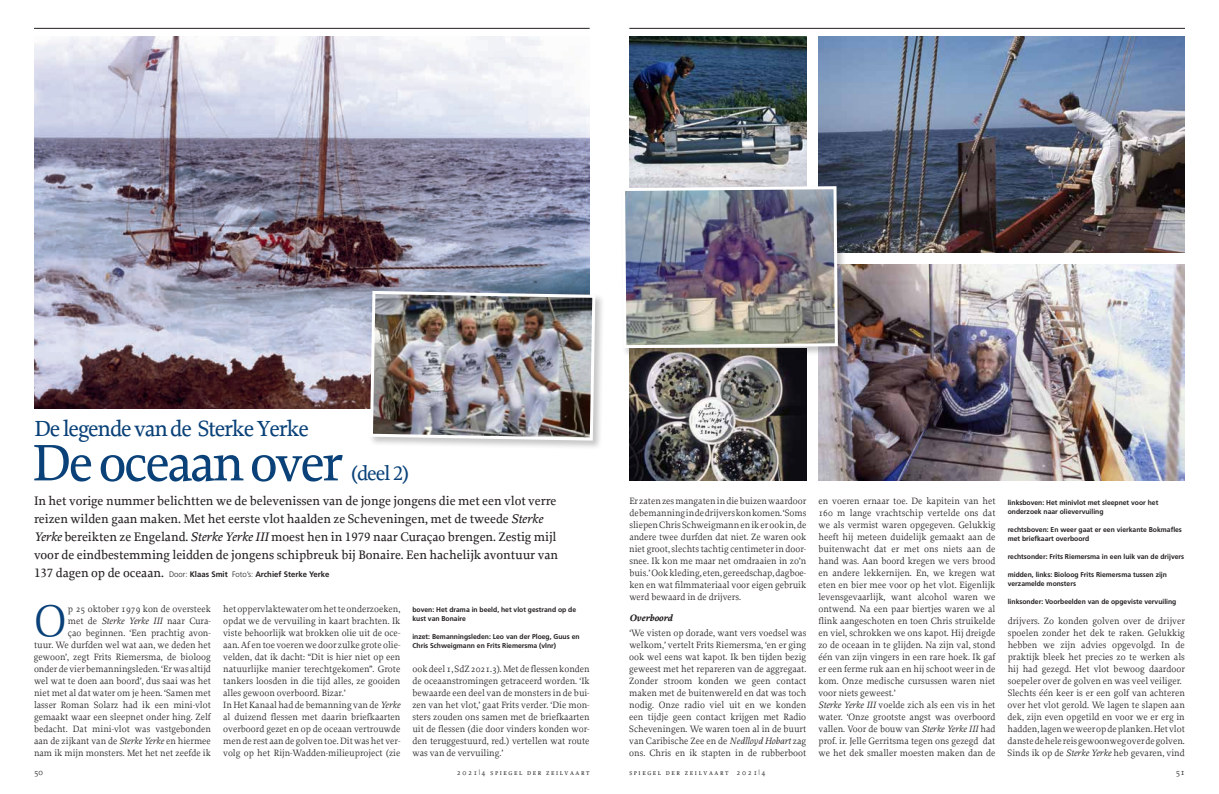
<style>
.page{position:relative;width:1219px;height:794px;background:#fff}
.page>*{position:absolute;margin:0;border:0;box-sizing:border-box;transform-origin:0 0}
.t1{font:500 54px "Proforma";letter-spacing:-.05em;color:#094178}
.t2{font:46.3px "Proforma";color:#094178}
.t3{font:500 23px "Proforma";letter-spacing:-.05em;color:#094178}
.t4{font:500 21px "Proforma";color:#094178}
.t5{font:500 13px/18px "Proforma";letter-spacing:-.005em;color:#231f20}
.t6{font:9.6px/12px "Proforma";color:#231f20;text-align:justify}
.t7{font:italic 700 9.6px "Proforma";color:#231f20}
.t8{font:9px "Proforma";color:#231f20}
.t9{font:700 8px "Frutiger";color:#231f20}
.t10{font:8px "Proforma Book SC";letter-spacing:.2em;color:#231f20}
.t11{font:700 7px/9px "Frutiger";color:#231f20}
.s1{font-style:italic}
.s2{font-family:"Proforma";font-weight:500;font-size:13px}
.s3{font-weight:300}
.s4{font-family:"Proforma"}
</style>
<div class="page">
<hr style="left:34px;top:28px;width:556px;height:1px;background:#231f20">
<hr style="left:629px;top:28px;width:556px;height:1px;background:#231f20">
<img style="left:629px;top:357px;width:177px;height:123px">
<img style="left:34px;top:36px;width:556px;height:372px">
<img style="left:629px;top:36px;width:177px;height:149px">
<img style="left:818px;top:264px;width:367px;height:216px">
<img style="left:818px;top:36px;width:367px;height:216px">
<div style="left:369px;top:290px;width:236px;height:160px;background:#231f20;opacity:.25"></div>
<img style="left:368px;top:289px;width:229px;height:153px">
<div style="left:621px;top:185px;width:226px;height:172px;background:#231f20;opacity:.25"></div>
<img style="left:621px;top:185px;width:218px;height:165px">
<h3 class="t3" style="left:35px;top:414px;width:276px">De legende van de Sterke Yerke</h3>
<h1 class="t1" style="left:32px;top:429px;width:312px">De oceaan over</h1>
<h3 class="t4" style="left:351px;top:460px;width:59px">(deel 2)</h3>
<p class="t5" style="left:34px;top:491px;width:526px">In het vorige nummer belichtten we de belevenissen van de jonge jongens die met een vlot verre reizen wilden gaan maken. Met het eerste vlot haalden ze Scheveningen, met de tweede <span class="s1">Sterke Yerke</span> bereikten ze Engeland. <span class="s1">Sterke Yerke III</span> moest hen in 1979 naar Curaçao brengen. Zestig mijl voor de eindbestemming leidden de jongens schipbreuk bij Bonaire. Een hachelijk avontuur van</p>
<p class="t9" style="left:34px;top:569px;width:297px"><span class="s2">137 dagen op de oceaan.</span> <span class="s3">Door:</span> Klaas Smit <span class="s3">Foto’s:</span> Archief Sterke Yerke</p>
<h2 class="t2" style="left:34px;top:593px;width:34px">O</h2>
<p class="t6" style="left:34px;top:603px;width:178px;text-align:right">p 25 oktober 1979 kon de oversteek<br>met de <span class="s1">Sterke Yerke III</span> naar Cura-<br>çao beginnen. ‘Een prachtig avon-<br>tuur. We durfden wel wat aan, we deden het gewoon’, zegt Frits Riemersma, de bioloog onder de vier bemanningsleden. ‘Erwas altijd wel wat te doen aan boord’, dus saai was het niet met al dat water om je heen. ‘Samen met lasser Roman Solarz had ik een mini-vlot gemaakt waar een sleepnet onder hing. Zelf bedacht. Dat mini-vlot was vastgebonden aan de zijkant van de <span class="s1">Sterke Yerke</span> en hiermee nam ik mijn monsters. Met het net zeefde ik</p>
<p class="t6" style="left:223px;top:603px;width:179px;text-align:left">hetoppervlaktewateromhetteonderzoeken, opdat we de vervuiling in kaart brachten. Ik viste behoorlijk wat brokken olie uit de oce&shy;aan.Af entoe voerenwe door zulke grote olie&shy;velden, dat ik dacht: “Dit is hier niet op een natuurlijke manier terechtgekomen”. Grote tankers loosden in die tijd alles, ze gooiden alles gewoon overboord. Bizar.’<br>In Het Kanaal had de bemanning van de <span class="s1">Yerke </span>al duizend flessen met daarin briefkaarten overboord gezet en op de oceaan vertrouwde mende rest aande golventoe.Ditwashet ver&shy;volg op het Rijn-Wadden-milieuproject (zie</p>
<p class="t11" style="left:412px;top:605px;width:165px">boven: Het drama in beeld, het vlot gestrand op de kust van Bonaire</p>
<p class="t11" style="left:412px;top:632px;width:169px">inzet: Bemanningsleden: Leo van der Ploeg, Guus en<br>Chris Schweigmann en Frits Riemersma (vlnr)</p>
<p class="t6" style="left:412px;top:663px;width:179px">ookdeel 1, SdZ2021.3).Met deflessenkonden de oceaanstromingen getraceerd worden. ‘Ik bewaarde een deel van de monsters in de bui&shy;zen van het vlot,’ gaat Frits verder. ‘Die mon&shy;sters zouden ons samen met de briefkaarten uit de flessen (die door vinders konden wor&shy;den teruggestuurd, red.) vertellen wat route was van de vervuiling.’</p>
<p class="t6" style="left:629px;top:495px;width:179px">Er zatenzesmangatenindiebuizenwaardoor debemanningindedrijverskonkomen.‘Soms sliepenChrisSchweigmannenikerookin,de andere twee durfden dat niet. Ze waren ook niet groot, slechts tachtig centimeter in door&shy;snee. Ik kon me maar net omdraaien in zo’n buis.’Ookkleding, eten,gereedschap,dagboe&shy;ken en wat filmmateriaal voor eigen gebruik werd bewaard in de drijvers.</p>
<p class="t7" style="left:629px;top:612px;width:45px">Overboord</p>
<p class="t6" style="left:629px;top:627px;width:179px">‘We visten op dorade, want vers voedsel was welkom,’ vertelt Frits Riemersma, ‘en er ging ook wel eens wat kapot. Ik ben tijden bezig geweest met het repareren van de aggregaat.<br>Zonder stroom konden we geen contact maken met de buitenwereld en dat was toch nodig. Onze radio viel uit en we konden een tijdje geen contact krijgen met Radio Scheveningen. We waren toen al in de buurt van Caribische Zee en de <span class="s1">Nedlloyd Hobart</span> zag ons. Chris en ik stapten in de rubberboot</p>
<p class="t6" style="left:818px;top:495px;width:179px;text-align:left">en voeren ernaar toe. De kapitein van het 160 m lange vrachtschip vertelde ons dat we als vermist waren opgegeven. Gelukkig heeft hij meteen duidelijk gemaakt aan de buitenwacht dat er met ons niets aan de hand was. Aan boord kregen we vers brood en andere lekkernijen. En, we kregen wat eten en bier mee voor op het vlot. Eigenlijk levensgevaarlijk, want alcohol waren we ontwend. Na een paar biertjes waren we al flink aangeschoten en toen Chris struikelde en viel, schrokken we ons kapot. Hij dreigde zo de oceaan in te glijden. Na zijn val, stond één van zijn vingers in een rare hoek. Ik gaf er een ferme ruk aan en hij schoot weer in de kom. Onze medische cursussen waren niet voor niets geweest.’<br><span class="s1">Sterke Yerke III</span> voelde zich als een vis in het water. ‘Onze grootste angst was overboord vallen. Voor de bouw van <span class="s1">Sterke Yerke III</span> had prof. ir. Jelle Gerritsma tegen ons gezegd dat we het dek smaller moesten maken dan de</p>
<p class="t11" style="left:1008px;top:498px;width:152px">linksboven: Het minivlot met sleepnet voor het onderzoek naar olievervuiling</p>
<p class="t11" style="left:1008px;top:525px;width:176px">rechtsboven: En weer gaat er een vierkante Bokmafles met briefkaart overboord</p>
<p class="t11" style="left:1008px;top:552px;width:178px">rechtsonder: Frits Riemersma in een luik van de drijvers</p>
<p class="t11" style="left:1008px;top:570px;width:161px">midden, links: Bioloog Frits Riemersma tussen zijn verzamelde monsters</p>
<p class="t11" style="left:1008px;top:597px;width:170px">linksonder: Voorbeelden van de opgeviste vervuiling</p>
<p class="t6" style="left:1008px;top:615px;width:179px;text-align:left">drijvers. Zo konden golven over de drijver spoelen zonder het dek te raken. Gelukkig hebben we zijn advies opgevolgd. In de praktijk bleek het precies zo te werken als hij had gezegd. Het vlot bewoog daardoor soepeler over de golven en was veel veiliger.<br>Slechts één keer is er een golf van achteren over het vlot gerold. We lagen te slapen aan dek, zijn even opgetild en voor we er erg in hadden,lagenweweeropdeplanken.Hetvlot danstedehelereisgewoonwegoverdegolven.<br>Sinds ik op de <span class="s1">Sterke Yerke</span> heb gevaren, vind</p>
<p class="t8" style="left:34px;top:766px;width:10px">50</p>
<p class="t10" style="left:457px;top:767px;width:134px"><span class="s4">2021|4</span> spiegel der zeilvaart</p>
<p class="t10" style="left:629px;top:767px;width:137px">spiegel der zeilvaart <span class="s4">2021</span>|<span class="s4">4</span></p>
<p class="t8" style="left:1176px;top:766px;width:10px">51</p>
</div>
